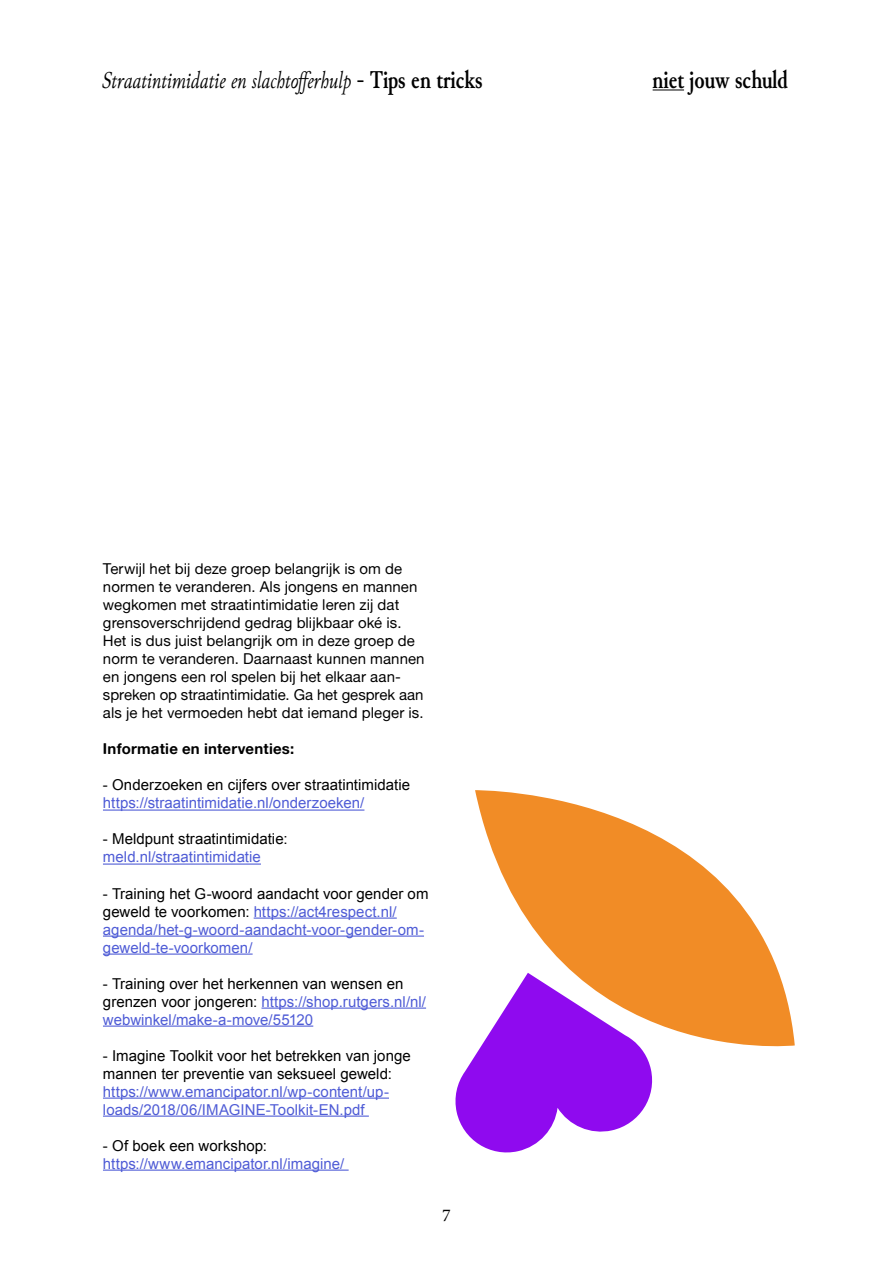
<style>
.page{position:relative;width:893px;height:1263px;background:#fff}
.page>*{position:absolute;margin:0;border:0;box-sizing:border-box;transform-origin:0 0}
.t1{font:700 condensed 25.5px "Junicode";color:#000}
.t2{font:italic condensed 24px "Junicode";color:#000}
.t3{font:18px "Minion Pro";color:#000}
.t4{font:15px/18px "Alte Haas Grotesk";letter-spacing:.005em;color:#000}
.t5{font:15px/18px "Arial";letter-spacing:.005em;color:#4f5cd6}
.t6{font:15px/18px "Arial";color:#000}
.t7{font:15px "Alte Haas Grotesk Bold";letter-spacing:.015em;color:#000}
.s1{font-weight:700;font-style:normal;font-size:25.5px}
.s2{color:#000}
.s3{color:#4f5cd6}
</style>
<div class="page">
<hr style="left:653px;top:90px;width:31px;height:1px;background:#000">
<hr style="left:103px;top:809px;width:261px;height:2px;background:#4f5cd6">
<hr style="left:103px;top:863px;width:158px;height:2px;background:#4f5cd6">
<hr style="left:254px;top:917px;width:143px;height:2px;background:#4f5cd6">
<hr style="left:103px;top:935px;width:321px;height:2px;background:#4f5cd6">
<hr style="left:103px;top:953px;width:150px;height:2px;background:#4f5cd6">
<hr style="left:261px;top:1007px;width:165px;height:2px;background:#4f5cd6">
<hr style="left:103px;top:1025px;width:210px;height:2px;background:#4f5cd6">
<hr style="left:103px;top:1097px;width:286px;height:2px;background:#4f5cd6">
<hr style="left:103px;top:1115px;width:266px;height:2px;background:#4f5cd6">
<hr style="left:103px;top:1169px;width:246px;height:2px;background:#4f5cd6">
<svg style="left:475px;top:790px;width:320px;height:257px;fill:#f18c26"></svg>
<svg style="left:455px;top:973px;width:202px;height:180px"></svg>
<h2 class="t2" style="left:101px;top:62px;width:383px">Straatintimidatie en slachtofferhulp <span class="s1">- Tips en tricks</span></h2>
<h1 class="t1" style="left:653px;top:60px;width:137px">niet jouw schuld</h1>
<p class="t4" style="left:103px;top:560px;width:323px">Terwijl het bij deze groep belangrijk is om de normen te veranderen. Als jongens en mannen wegkomen met straatintimidatie leren zij dat grensoverschrijdend gedrag blijkbaar oké is.<br>Het is dus juist belangrijk om in deze groep de norm te veranderen. Daarnaast kunnen mannen en jongens een rol spelen bij het elkaar aan&shy;spreken op straatintimidatie. Ga het gesprek aan als je het vermoeden hebt dat iemand pleger is.</p>
<p class="t7" style="left:103px;top:740px;width:193px">Informatie en interventies:</p>
<p class="t6" style="left:103px;top:776px;width:309px">- Onderzoeken en cijfers over straatintimidatie</p>
<p class="t5" style="left:103px;top:794px;width:263px">https://straatintimidatie.nl/onderzoeken/</p>
<p class="t6" style="left:103px;top:830px;width:186px">- Meldpunt straatintimidatie:</p>
<p class="t5" style="left:103px;top:848px;width:159px">meld.nl/straatintimidatie</p>
<p class="t5" style="left:103px;top:884px;width:327px"><span class="s2">- Training het G-woord aandacht voor gender om geweld te voorkomen:</span> https://act4respect.nl/ agenda/het-g-woord-aandacht-voor-gender-om&shy;geweld-te-voorkomen/</p>
<p class="t6" style="left:103px;top:974px;width:325px">- Training over het herkennen van wensen en grenzen voor jongeren: <span class="s3">https://shop.rutgers.nl/nl/ webwinkel/make-a-move/55120</span></p>
<p class="t6" style="left:103px;top:1046px;width:309px">- Imagine Toolkit voor het betrekken van jonge mannen ter preventie van seksueel geweld:</p>
<p class="t5" style="left:103px;top:1082px;width:288px">https://www.emancipator.nl/wp-content/up&shy;loads/2018/06/IMAGINE-Toolkit-EN.pdf</p>
<p class="t6" style="left:103px;top:1136px;width:165px">- Of boek een workshop:</p>
<p class="t5" style="left:103px;top:1154px;width:243px">https://www.emancipator.nl/imagine/</p>
<p class="t3" style="left:442px;top:1203px;width:10px">7</p>
</div>
